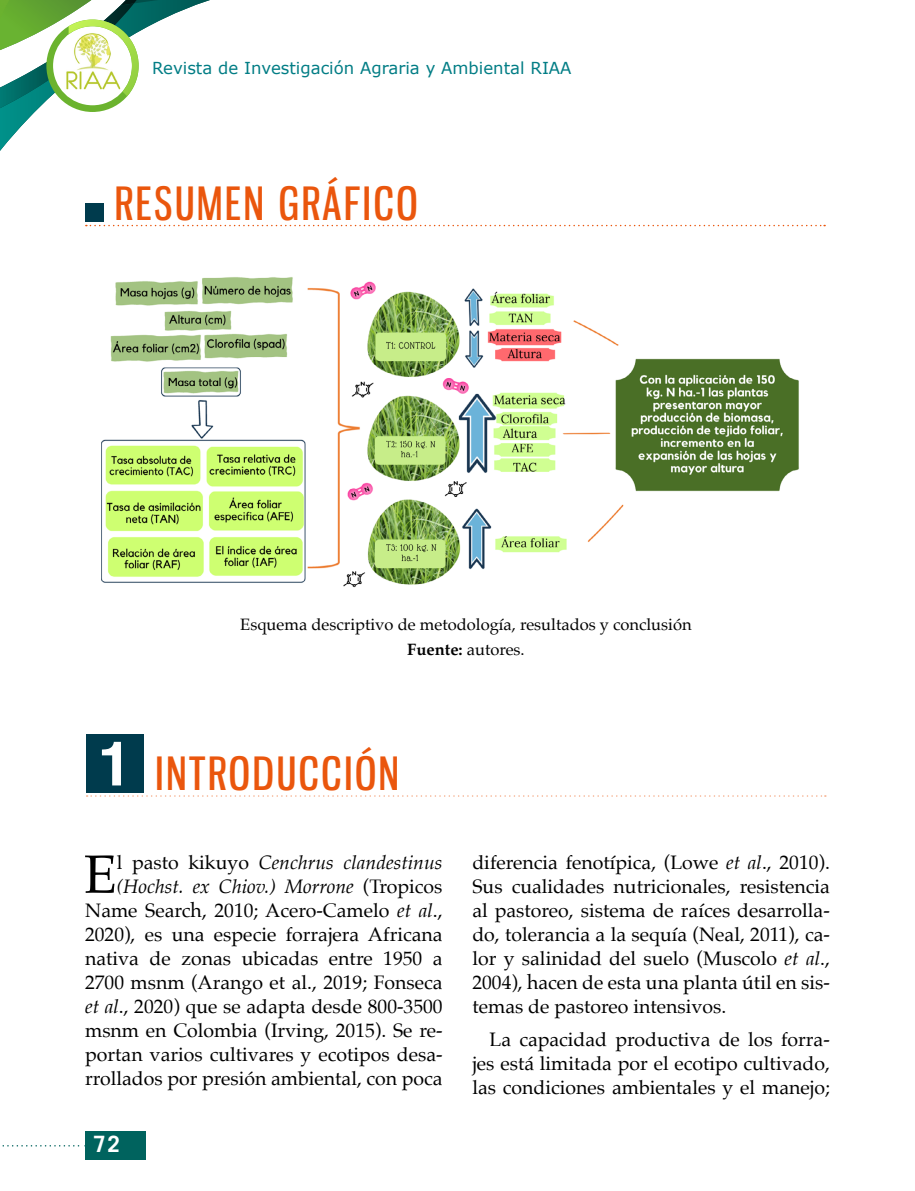
<style>
.page{position:relative;width:915px;height:1191px;background:#fff}
.page>*{position:absolute;margin:0;border:0;box-sizing:border-box;transform-origin:0 0}
.t1{font:53.85px "Palatino";color:#000}
.t2{font:45px "Gnuolane Rg";letter-spacing:.06em;color:#ea560d}
.t3{font:700 22.5px "Trade Gothic LT Std";color:#fff}
.t4{font:19.5px/24px "Palatino";color:#000;text-align:justify}
.t5{font:16.5px/25.2px "Palatino";color:#000;text-align:center}
.t6{font:16.5px "Verdana";color:#027d85}
.s1{font-weight:700}
.s2{font-style:italic}
</style>
<div class="page">
<div style="left:86px;top:1131px;width:60px;height:28px;background:#00635e"></div>
<img style="left:0;top:0;width:210px;height:151px">
<img style="left:0;top:104px;width:134px;height:21px">
<svg style="left:0;top:0;width:183px;height:104px"></svg>
<img style="left:0;top:0;width:47px;height:63px">
<div style="left:46px;top:20px;width:93px;height:92px;background:#6bb32e;border-radius:50%"></div>
<div style="left:53px;top:26px;width:79px;height:79px;background:#fff;border-radius:50%"></div>
<img style="left:69px;top:20px;width:70px;height:76px">
<img style="left:76px;top:26px;width:56px;height:66px">
<img style="left:64px;top:33px;width:56px;height:57px">
<svg style="left:2px;top:1145px;width:84px;height:1px"></svg>
<svg style="left:87px;top:795px;width:738px;height:1px"></svg>
<div style="left:86px;top:734px;width:57px;height:58px;background:#003b4d"></div>
<svg style="left:102px;top:742px;width:19px;height:43px"></svg>
<svg style="left:86px;top:225px;width:738px;height:1px"></svg>
<div style="left:85px;top:203px;width:18px;height:19px;background:#003b4d"></div>
<img style="left:102px;top:277px;width:697px;height:311px">
<p class="t6" style="left:152px;top:58px;width:421px">Revista de Investigación Agraria y Ambiental RIAA</p>
<h2 class="t2" style="left:115px;top:176px;width:304px">RESUMEN GRÁFICO</h2>
<p class="t5" style="left:240px;top:611px;width:452px">Esquema descriptivo de metodología, resultados y conclusión<br><span class="s1">Fuente:</span> autores.</p>
<h2 class="t2" style="left:155px;top:746px;width:245px">INTRODUCCIÓN</h2>
<p class="t4" style="left:85px;top:850px;width:359px;text-align:right">l pasto kikuyo <span class="s2">Cenchrus clandestinus (Hochst. ex Chiov.) Morrone</span> (Tropicos Name Search, 2010; Acero-Camelo <span class="s2">et al</span>., 2020), es una especie forrajera Africana nativa de zonas ubicadas entre 1950 a 2700 msnm (Arango et al., 2019; Fonseca <span class="s2">et al</span>., 2020) que se adapta desde 800-3500 msnm en Colombia (Irving, 2015). Se re&shy;portan varios cultivares y ecotipos desa&shy;rrollados por presión ambiental, con poca</p>
<p class="t4" style="left:472px;top:850px;width:359px">diferencia fenotípica, (Lowe <span class="s2">et al</span>., 2010).<br>Sus cualidades nutricionales, resistencia al pastoreo, sistema de raíces desarrolla&shy;do, tolerancia a la sequía (Neal, 2011), ca&shy;lor y salinidad del suelo (Muscolo <span class="s2">et al</span>., 2004), hacen de esta una planta útil en sis&shy;temas de pastoreo intensivos.</p>
<h1 class="t1" style="left:84px;top:829px;width:34px">E</h1>
<p class="t4" style="left:472px;top:1026px;width:359px;text-indent:17px">La capacidad productiva de los forra&shy;jes está limitada por el ecotipo cultivado, las condiciones ambientales y el manejo;</p>
<p class="t3" style="left:94px;top:1130px;width:28px">72</p>
</div>
